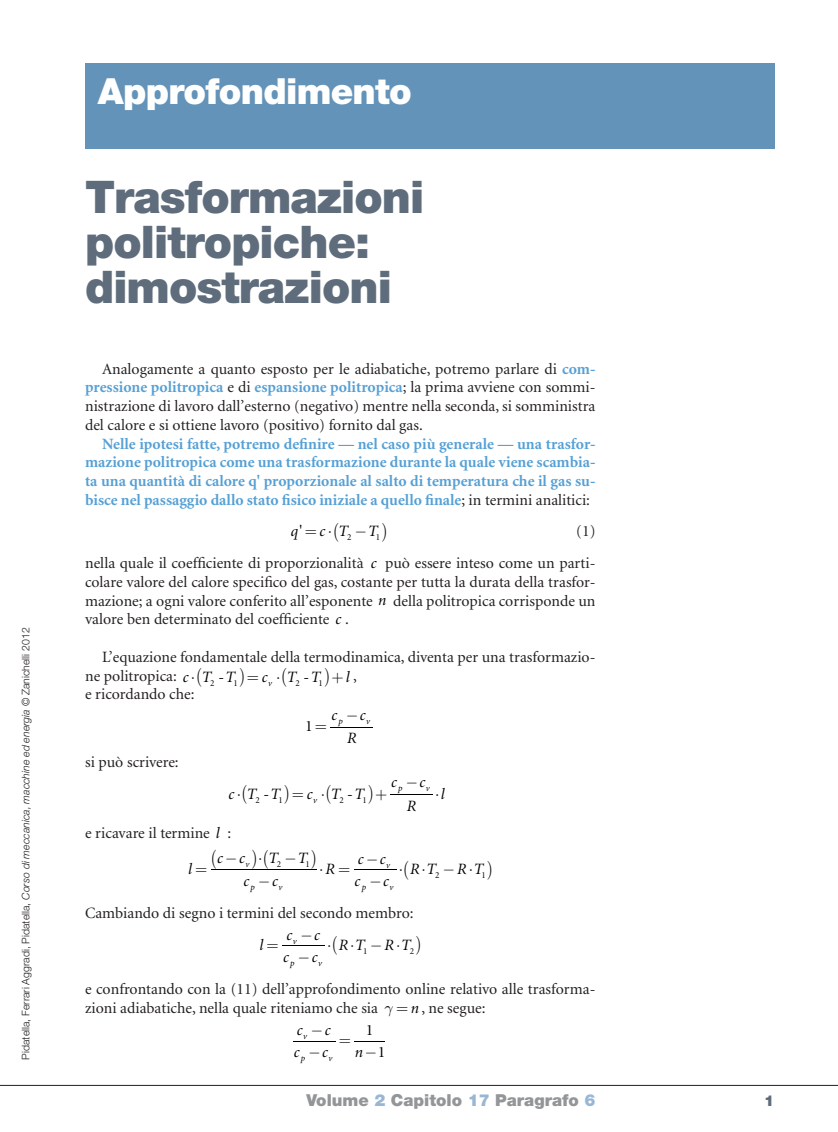
<style>
.page{position:relative;width:838px;height:1132px;background:#fff}
.page>*{position:absolute;margin:0;border:0;box-sizing:border-box;transform-origin:0 0}
.tit_capitolo{font:900 45px/45px "Helvetica Neue";letter-spacing:-.02em;color:#5e6c7c}
.tit_capitolo-2{font:900 36px "Helvetica Neue";letter-spacing:-.02em;color:#fff}
.t1{font:900 16.5px "Helvetica Neue";color:#939598}
._01_testo_corpo{font:15.75px/18.8px "Minion";color:#231f20;text-align:justify}
._01_testo_corpo_-cap{font:15.75px/18.8px "Minion";color:#231f20;text-align:justify}
._01_testo_corpo_-cap-2{font:700 15.75px/18.8px "Minion";color:#56a0d5;text-align:justify}
.t2{font:italic 15.75px/23.7px "Minion";letter-spacing:.9em;color:#000}
.t3{font:15.75px "Euclid Symbol";color:#000}
.Testo_FORmula__3mm_s{font:15.75px "Minion";color:#231f20}
.t4{font:15.75px "Minion";color:#000}
.t5{font:900 15px "Helvetica Neue";color:#5e6c7c}
._08_testo_didascalia{font:300 10.5px "Helvetica Neue";color:#231f20}
.t6{font:italic 9.15px "Minion";color:#000}
.t7{font:9.15px "Minion";color:#000}
.s1{font-style:italic}
.s2{font-weight:700;color:#56a0d5}
.s3{font-weight:400;color:#231f20}
.s4{font-style:normal}
.s5{font-style:italic;color:#000}
.s6{color:#000}
.s7{font-style:normal;color:#231f20}
.s8{color:#99b7d4}
</style>
<div class="page">
<hr style="left:0;top:1084px;width:838px;height:1px;background:#231f20">
<hr style="left:330px;top:727px;width:43px;height:1px;background:#000">
<hr style="left:390px;top:794px;width:43px;height:1px;background:#000">
<hr style="left:211px;top:869px;width:106px;height:1px;background:#000">
<hr style="left:354px;top:869px;width:42px;height:1px;background:#000">
<hr style="left:282px;top:945px;width:43px;height:1px;background:#000">
<hr style="left:293px;top:1040px;width:42px;height:1px;background:#000">
<hr style="left:354px;top:1040px;width:31px;height:1px;background:#000">
<div style="left:85px;top:64px;width:689px;height:85px;background:#6493b9"></div>
<p class="_08_testo_didascalia" style="left:19px;top:1059px;width:433px;rotate:-90deg">Pidatella, Ferrari Aggradi, Pidatella, <span class="s1">Corso di meccanica, macchine ed energia</span> © Zanichelli 2012</p>
<p class="tit_capitolo-2" style="left:98px;top:70px;width:315px">Approfondimento</p>
<p class="tit_capitolo" style="left:85px;top:174px;width:341px">Trasformazioni politropiche: dimostrazioni</p>
<p class="_01_testo_corpo_-cap" style="left:85px;top:359px;width:512px;text-indent:17px">Analogamente a quanto esposto per le adiabatiche, potremo parlare di <span class="s2">com&shy;pressione politropica</span> e di <span class="s2">espansione politropica</span>; la prima avviene con sommi&shy;nistrazione di lavoro dall’esterno (negativo) mentre nella seconda, si somministra del calore e si ottiene lavoro (positivo) fornito dal gas.</p>
<p class="_01_testo_corpo_-cap-2" style="left:85px;top:434px;width:512px;text-indent:17px">Nelle ipotesi fatte, potremo definire — nel caso più generale — una trasfor&shy;mazione politropica come una trasformazione durante la quale viene scambia&shy;ta una quantità di calore q' proporzionale al salto di temperatura che il gas su&shy;bisce nel passaggio dallo stato fisico iniziale a quello finale<span class="s3">; in termini analitici:</span></p>
<p class="t2" style="left:291px;top:520px;width:13px">q<span class="s4">'</span></p>
<p class="t2" style="left:320px;top:520px;width:59px">c⋅ T −T</p>
<p class="t7" style="left:347px;top:532px;width:6px">2</p>
<p class="t7" style="left:376px;top:532px;width:6px">1</p>
<p class="Testo_FORmula__3mm_s" style="left:576px;top:523px;width:21px">(1)</p>
<p class="_01_testo_corpo" style="left:85px;top:554px;width:280px">nella quale il coefficiente di proporzionalità</p>
<p class="t2" style="left:371px;top:551px;width:7px">c</p>
<p class="_01_testo_corpo" style="left:85px;top:554px;width:512px;text-indent:300px">può essere inteso come un parti&shy;colare valore del calore specifico del gas, costante per tutta la durata della trasfor&shy;mazione; a ogni valore conferito all’esponente <span class="s5">n</span> della politropica corrisponde un valore ben determinato del coefficiente <span class="s5">c</span> .</p>
<p class="_01_testo_corpo_-cap" style="left:85px;top:647px;width:512px;text-indent:17px">L’equazione fondamentale della termodinamica, diventa per una trasformazio&shy;ne politropica: <span class="s5">c T</span> <span class="s6">-</span><span class="s5">T</span></p>
<p class="t2" style="left:262px;top:665px;width:60px">c TT</p>
<p class="t2" style="left:346px;top:665px;width:12px">l<span class="s7">,</span></p>
<p class="t7" style="left:210px;top:678px;width:6px">2</p>
<p class="t7" style="left:233px;top:678px;width:6px">1</p>
<p class="t6" style="left:268px;top:678px;width:5px">v</p>
<p class="t7" style="left:295px;top:678px;width:6px">2</p>
<p class="t7" style="left:318px;top:678px;width:6px">1</p>
<p class="_01_testo_corpo" style="left:85px;top:685px;width:111px">e ricordando che:</p>
<p class="_01_testo_corpo" style="left:85px;top:752px;width:95px">si può scrivere:</p>
<p class="t2" style="left:331px;top:703px;width:7px">c</p>
<p class="t2" style="left:346px;top:703px;width:21px">−c<br>R</p>
<p class="t4" style="left:305px;top:718px;width:9px">1</p>
<p class="t6" style="left:338px;top:716px;width:6px">p</p>
<p class="t6" style="left:366px;top:716px;width:5px">v</p>
<p class="t2" style="left:228px;top:782px;width:53px">cTT</p>
<p class="t2" style="left:307px;top:782px;width:59px">c TT</p>
<p class="t7" style="left:255px;top:794px;width:6px">2</p>
<p class="t7" style="left:278px;top:794px;width:6px">1</p>
<p class="t7" style="left:339px;top:794px;width:6px">2</p>
<p class="t7" style="left:362px;top:794px;width:6px">1</p>
<p class="t6" style="left:313px;top:794px;width:5px">v</p>
<p class="t2" style="left:391px;top:770px;width:7px">c</p>
<p class="t2" style="left:406px;top:770px;width:21px">−c<br>R</p>
<p class="t2" style="left:435px;top:782px;width:11px">⋅l</p>
<p class="t6" style="left:398px;top:783px;width:6px">p</p>
<p class="t6" style="left:426px;top:783px;width:5px">v</p>
<p class="_01_testo_corpo" style="left:85px;top:824px;width:136px">e ricavare il termine <span class="s5">l</span></p>
<p class="_01_testo_corpo" style="left:228px;top:824px;width:5px">:</p>
<p class="t2" style="left:188px;top:857px;width:5px">l</p>
<p class="t2" style="left:217px;top:846px;width:29px">c c</p>
<p class="t2" style="left:258px;top:846px;width:50px">⋅ T −T</p>
<p class="t2" style="left:244px;top:869px;width:7px">c</p>
<p class="t2" style="left:258px;top:869px;width:21px">−c</p>
<p class="t2" style="left:319px;top:857px;width:17px">⋅R</p>
<p class="t2" style="left:355px;top:848px;width:32px;line-height:21.9px">c c c</p>
<p class="t7" style="left:277px;top:859px;width:6px">2</p>
<p class="t7" style="left:305px;top:859px;width:6px">1</p>
<p class="t6" style="left:245px;top:859px;width:5px">v</p>
<p class="t2" style="left:410px;top:857px;width:28px">R T</p>
<p class="t2" style="left:457px;top:857px;width:28px">R T</p>
<p class="t6" style="left:386px;top:860px;width:5px">v</p>
<p class="t3" style="left:399px;top:858px;width:76px">⋅⋅−⋅</p>
<p class="_01_testo_corpo" style="left:85px;top:904px;width:330px">Cambiando di segno i termini del secondo membro:</p>
<p class="t2" style="left:259px;top:932px;width:5px">l</p>
<p class="t7" style="left:435px;top:870px;width:6px">2</p>
<p class="t7" style="left:481px;top:870px;width:6px">1</p>
<p class="t2" style="left:369px;top:869px;width:21px">−c</p>
<p class="t6" style="left:251px;top:882px;width:6px">p</p>
<p class="t6" style="left:278px;top:882px;width:5px">v</p>
<p class="t6" style="left:362px;top:882px;width:6px">p</p>
<p class="t6" style="left:389px;top:882px;width:5px">v</p>
<p class="t2" style="left:286px;top:923px;width:7px">c</p>
<p class="t2" style="left:300px;top:923px;width:21px">−c</p>
<p class="t2" style="left:283px;top:945px;width:7px">c</p>
<p class="t2" style="left:298px;top:945px;width:21px">−c</p>
<p class="t2" style="left:339px;top:932px;width:28px">R T</p>
<p class="t2" style="left:384px;top:932px;width:28px">R T</p>
<p class="t6" style="left:293px;top:936px;width:5px">v</p>
<p class="t6" style="left:290px;top:957px;width:6px">p</p>
<p class="t6" style="left:318px;top:957px;width:5px">v</p>
<p class="t3" style="left:327px;top:934px;width:75px">⋅ ⋅−⋅</p>
<p class="_01_testo_corpo" style="left:85px;top:980px;width:512px">e confrontando con la (11) dell’approfondimento online relativo alle trasforma&shy;zioni adiabatiche, nella quale riteniamo che sia</p>
<p class="t7" style="left:363px;top:945px;width:6px">1</p>
<p class="t7" style="left:410px;top:945px;width:6px">2</p>
<p class="_01_testo_corpo_-cap" style="left:411px;top:998px;width:76px"><span class="s5">n</span> , ne segue:</p>
<p class="t4" style="left:366px;top:1022px;width:9px">1</p>
<p class="t2" style="left:297px;top:1018px;width:7px">c</p>
<p class="t2" style="left:311px;top:1018px;width:21px">−c</p>
<p class="t2" style="left:294px;top:1040px;width:7px">c</p>
<p class="t2" style="left:308px;top:1040px;width:21px">−c</p>
<p class="t2" style="left:355px;top:1040px;width:32px">n−<span class="s4">1</span></p>
<p class="t6" style="left:303px;top:1031px;width:5px">v</p>
<p class="t6" style="left:301px;top:1053px;width:6px">p</p>
<p class="t6" style="left:328px;top:1053px;width:5px">v</p>
<p class="t1" style="left:306px;top:1090px;width:290px">Volume <span class="s8">2</span> Capitolo <span class="s8">17</span> Paragrafo <span class="s8">6</span></p>
<p class="t5" style="left:764px;top:1091px;width:12px">1</p>
</div>
